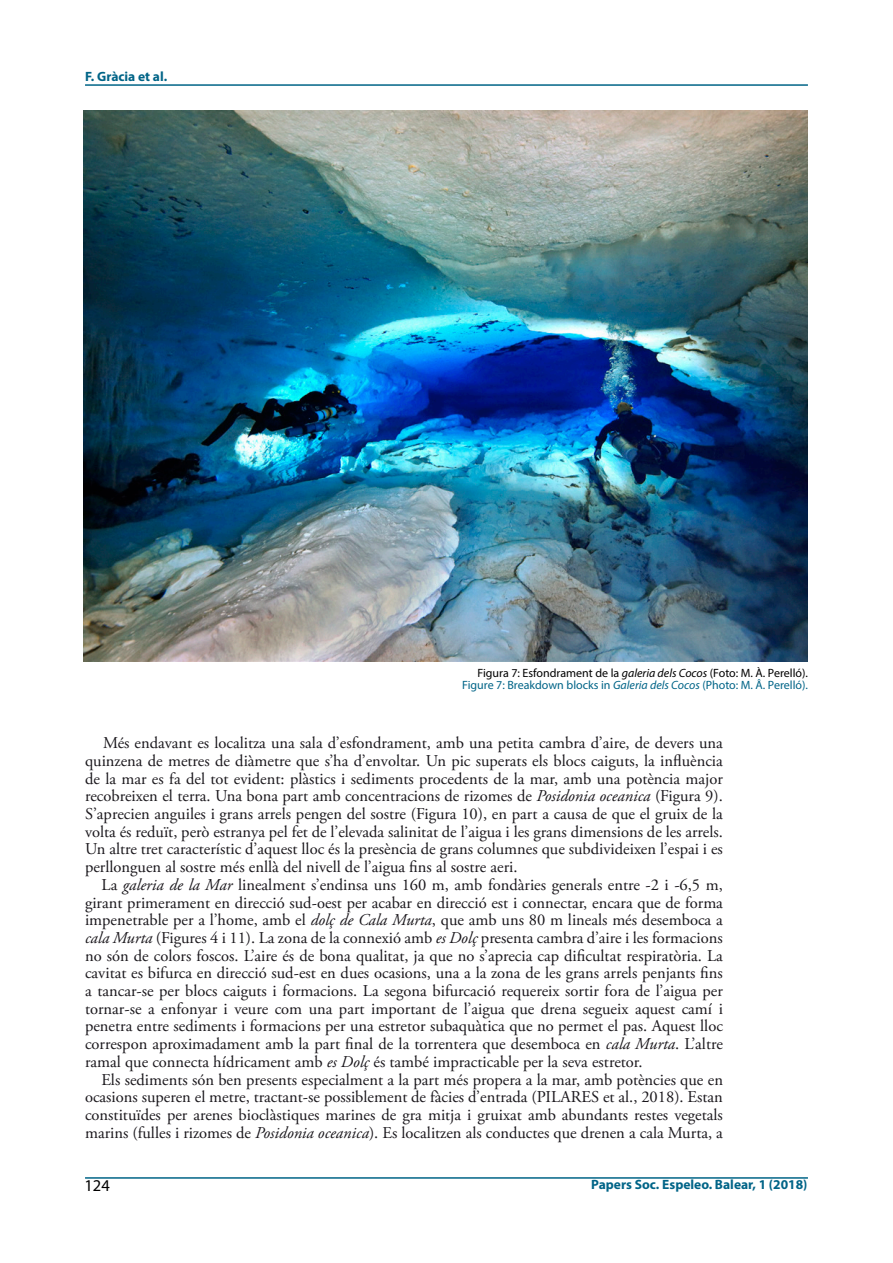
<style>
.page{position:relative;width:893px;height:1263px;background:#fff}
.page>*{position:absolute;margin:0;border:0;box-sizing:border-box;transform-origin:0 0}
.t1{font:16.5px/17.7px "Adobe Garamond Pro";color:#1a171c;text-align:justify}
.t2{font:16.5px "Myriad Pro";color:#010000}
.t3{font:700 13.5px "Myriad Pro";color:#006487}
.t4{font:12px/12px "Myriad Pro";color:#006487;text-align:right}
.s1{color:#010000}
.s2{font-style:italic;color:#010000}
.s3{font-style:italic}
</style>
<div class="page">
<hr style="left:85px;top:1177px;width:723px;height:2px;background:#006487">
<hr style="left:85px;top:84px;width:723px;height:2px;background:#006487">
<img style="left:83px;top:111px;width:725px;height:550px">
<p class="t3" style="left:85px;top:68px;width:84px">F. Gràcia et al.</p>
<p class="t4" style="left:462px;top:666px;width:347px"><span class="s1">Figura 7: Esfondrament de la</span> <span class="s2">galeria dels Cocos</span> <span class="s1">(Foto: M. À. Perelló).<br></span>Figure 7: Breakdown blocks in <span class="s3">Galeria dels Cocos</span> (Photo: M. Â. Perelló).</p>
<p class="t1" style="left:85px;top:735px;width:639px;text-indent:18px">Més endavant es localitza una sala d’esfondrament, amb una petita cambra d’aire, de devers una quinzena de metres de diàmetre que s’ha d’envoltar. Un pic superats els blocs caiguts, la influència de la mar es fa del tot evident: plàstics i sediments procedents de la mar, amb una potència major recobreixen el terra. Una bona part amb concentracions de rizomes de <span class="s3">Posidonia oceanica</span> (Figura 9).<br>S’aprecien anguiles i grans arrels pengen del sostre (Figura 10), en part a causa de que el gruix de la volta és reduït, però estranya pel fet de l’elevada salinitat de l’aigua i les grans dimensions de les arrels.<br>Un altre tret característic d’aquest lloc és la presència de grans columnes que subdivideixen l’espai i es perllonguen al sostre més enllà del nivell de l’aigua fins al sostre aeri.</p>
<p class="t1" style="left:85px;top:876px;width:639px;text-indent:16px">La <span class="s3">galeria de la Mar</span> linealment s’endinsa uns 160 m, amb fondàries generals entre -2 i -6,5 m, girant primerament en direcció sud-oest per acabar en direcció est i connectar, encara que de forma impenetrable per a l’home, amb el <span class="s3">dolç de Cala Murta</span>, que amb uns 80 m lineals més desemboca a <span class="s3">cala Murta</span> (Figures 4 i 11). La zona de la connexió amb <span class="s3">es Dolç</span> presenta cambra d’aire i les formacions no són de colors foscos. L’aire és de bona qualitat, ja que no s’aprecia cap dificultat respiratòria. La cavitat es bifurca en direcció sud-est en dues ocasions, una a la zona de les grans arrels penjants fins a tancar-se per blocs caiguts i formacions. La segona bifurcació requereix sortir fora de l’aigua per tornar-se a enfonyar i veure com una part important de l’aigua que drena segueix aquest camí i penetra entre sediments i formacions per una estretor subaquàtica que no permet el pas. Aquest lloc correspon aproximadament amb la part final de la torrentera que desemboca en <span class="s3">cala Murta</span>. L’altre ramal que connecta hídricament amb <span class="s3">es Dolç</span> és també impracticable per la seva estretor.</p>
<p class="t1" style="left:85px;top:1071px;width:639px;text-indent:16px">Els sediments són ben presents especialment a la part més propera a la mar, amb potències que en ocasions superen el metre, tractant-se possiblement de fàcies d’entrada (PILARES et al., 2018). Estan constituïdes per arenes bioclàstiques marines de gra mitja i gruixat amb abundants restes vegetals marins (fulles i rizomes de <span class="s3">Posidonia oceanica</span>). Es localitzen als conductes que drenen a cala Murta, a</p>
<p class="t2" style="left:84px;top:1175px;width:27px">124</p>
<p class="t3" style="left:591px;top:1176px;width:218px">Papers Soc. Espeleo. Balear, 1 (2018)</p>
</div>
